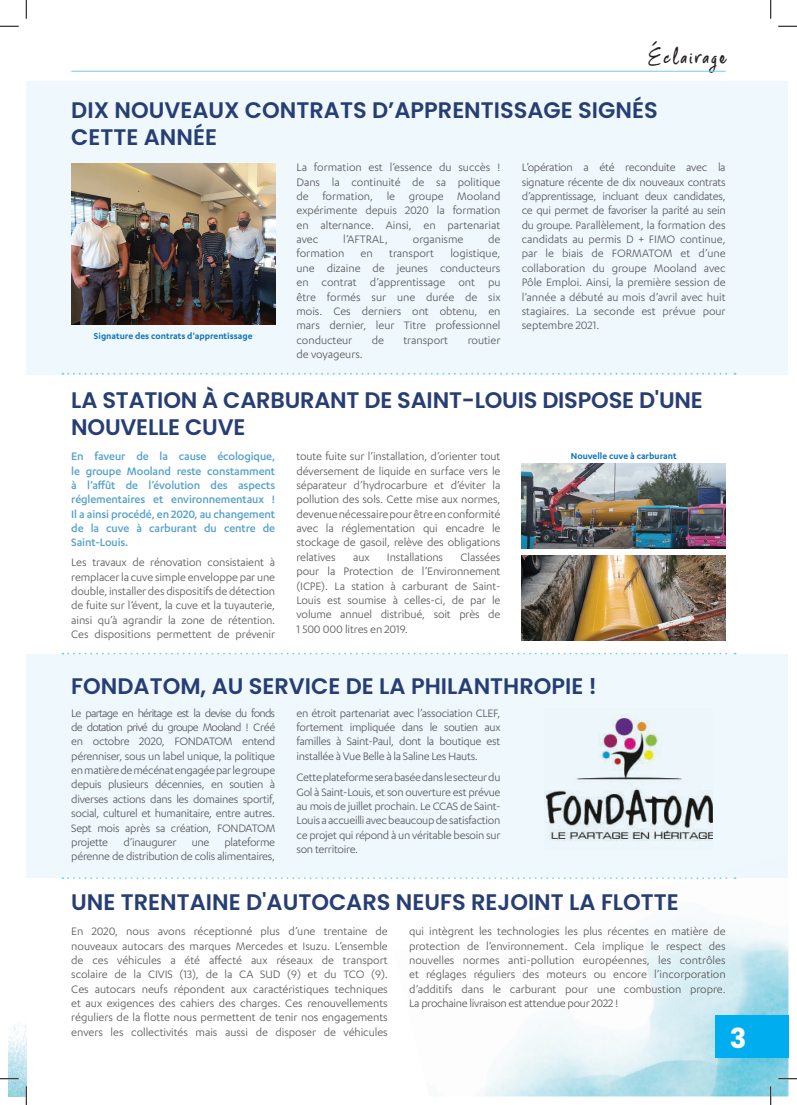
<style>
.page{position:relative;width:797px;height:1105px;background:#fff}
.page>*{position:absolute;margin:0;border:0;box-sizing:border-box;transform-origin:0 0}
.t1{font:30px "The Rambler";letter-spacing:.08em;color:#231f20}
.t2{font:700 27.5px "Poppins";color:#fff}
.t3{font:600 22.5px/27px "Poppins";color:#273e75}
.t4{font:12.5px/14.4px "Karbon";letter-spacing:-.01em;color:#57585a;text-align:justify}
.t5{font:500 12.5px/14.4px "Karbon";letter-spacing:-.01em;color:#53a0cb;text-align:justify}
.t6{font:600 10px "Karbon";color:#1074bc}
</style>
<div class="page">
<div style="left:26px;top:81px;width:761px;height:294px;background:#eff9fd"></div>
<img style="left:9px;top:1022px;width:17px;height:74px">
<img style="left:483px;top:855px;width:305px;height:241px">
<div style="left:715px;top:1015px;width:73px;height:43px;background:#00aeef"></div>
<hr style="left:71px;top:71px;width:654px;height:1px;background:#6bcff6">
<svg style="left:62px;top:878px;width:673px;height:1px"></svg>
<svg style="left:62px;top:373px;width:673px;height:2px"></svg>
<svg style="left:62px;top:653px;width:673px;height:2px"></svg>
<img style="left:521px;top:463px;width:204px;height:85px">
<img style="left:521px;top:555px;width:204px;height:85px">
<img style="left:71px;top:164px;width:204px;height:161px">
<div style="left:26px;top:655px;width:761px;height:223px;background:#eff9fd"></div>
<img style="left:545px;top:710px;width:167px;height:131px">
<svg style="left:0;top:25px;width:19px;height:2px"></svg>
<svg style="left:778px;top:25px;width:19px;height:2px"></svg>
<svg style="left:0;top:1078px;width:19px;height:1px"></svg>
<svg style="left:778px;top:1078px;width:19px;height:1px"></svg>
<svg style="left:25px;top:0;width:2px;height:19px"></svg>
<svg style="left:25px;top:1086px;width:2px;height:19px"></svg>
<svg style="left:770px;top:0;width:1px;height:19px"></svg>
<svg style="left:770px;top:1086px;width:1px;height:19px"></svg>
<h1 class="t1" style="left:648px;top:39px;width:79px">Éclairage</h1>
<h3 class="t3" style="left:71px;top:97px;width:588px">DIX NOUVEAUX CONTRATS D’APPRENTISSAGE SIGNÉS<br>CETTE ANNÉE</h3>
<p class="t6" style="left:94px;top:330px;width:160px">Signature des contrats d'apprentissage</p>
<p class="t4" style="left:296px;top:160px;width:205px">La formation est l’essence du succès !<br>Dans la continuité de sa politique de formation, le groupe Mooland expérimente depuis 2020 la formation en alternance. Ainsi, en partenariat avec</p>
<p class="t4" style="left:343px;top:232px;width:46px">l’AFTRAL,</p>
<p class="t4" style="left:413px;top:232px;width:52px">organisme</p>
<p class="t4" style="left:488px;top:232px;width:14px">de</p>
<p class="t4" style="left:296px;top:246px;width:49px">formation</p>
<p class="t4" style="left:360px;top:246px;width:14px">en</p>
<p class="t4" style="left:389px;top:246px;width:46px">transport</p>
<p class="t4" style="left:296px;top:246px;width:205px;text-indent:154px">logistique, une dizaine de jeunes conducteurs en contrat d’apprentissage ont pu être formés sur une durée de six mois. Ces derniers ont obtenu, en mars dernier, leur Titre professionnel conducteur</p>
<p class="t4" style="left:372px;top:332px;width:14px">de</p>
<p class="t4" style="left:403px;top:332px;width:46px">transport</p>
<p class="t4" style="left:467px;top:332px;width:34px">routier</p>
<p class="t4" style="left:296px;top:347px;width:68px">de voyageurs.</p>
<p class="t4" style="left:521px;top:160px;width:205px">L’opération a été reconduite avec la signature récente de dix nouveaux contrats d’apprentissage, incluant deux candidates, ce qui permet de favoriser la parité au sein du groupe. Parallèlement, la formation des candidats au permis D + FIMO continue, par le biais de FORMATOM et d’une collaboration du groupe Mooland avec Pôle Emploi. Ainsi, la première session de l’année a débuté au mois d’avril avec huit stagiaires. La seconde est prévue pour septembre 2021.</p>
<h3 class="t3" style="left:71px;top:387px;width:633px">LA STATION À CARBURANT DE SAINT-LOUIS DISPOSE D'UNE<br>NOUVELLE CUVE</h3>
<p class="t6" style="left:571px;top:450px;width:107px">Nouvelle cuve à carburant</p>
<p class="t5" style="left:71px;top:449px;width:205px">En faveur de la cause écologique, le groupe Mooland reste constamment à l’affût de l’évolution des aspects réglementaires et environnementaux !<br>Il a ainsi procédé, en 2020, au changement de la cuve à carburant du centre de Saint-Louis.</p>
<p class="t4" style="left:71px;top:555px;width:205px">Les travaux de rénovation consistaient à remplacer la cuve simple enveloppe par une double, installer des dispositifs de détection de fuite sur l’évent, la cuve et la tuyauterie, ainsi qu’à agrandir la zone de rétention.<br>Ces dispositions permettent de prévenir</p>
<p class="t4" style="left:296px;top:449px;width:205px">toute fuite sur l’installation, d’orienter tout déversement de liquide en surface vers le séparateur d’hydrocarbure et d’éviter la pollution des sols. Cette mise aux normes, devenue nécessaire pour être en conformité avec la réglementation qui encadre le stockage de gasoil, relève des obligations relatives</p>
<p class="t4" style="left:296px;top:549px;width:205px;text-indent:164px">Classées pour la Protection de l’Environnement (ICPE). La station à carburant de Saint-Louis est soumise à celles-ci, de par le volume annuel distribué, soit près de 1 500 000 litres en 2019.</p>
<p class="t4" style="left:353px;top:549px;width:18px">aux</p>
<p class="t4" style="left:387px;top:549px;width:58px">Installations</p>
<h3 class="t3" style="left:71px;top:673px;width:527px">FONDATOM, AU SERVICE DE LA PHILANTHROPIE !</h3>
<p class="t4" style="left:71px;top:705px;width:205px">Le partage en héritage est la devise du fonds de dotation privé du groupe Mooland ! Créé en octobre 2020, FONDATOM entend pérenniser, sous un label unique, la politique en matière de mécénat engagée par le groupe depuis plusieurs décennies, en soutien à diverses actions dans les domaines sportif, social, culturel et humanitaire, entre autres.<br>Sept mois après sa création, FONDATOM projette d’inaugurer une plateforme pérenne de distribution de colis alimentaires,</p>
<p class="t4" style="left:296px;top:705px;width:205px">en étroit partenariat avec l’association CLEF, fortement impliquée dans le soutien aux familles à Saint-Paul, dont la boutique est installée à Vue Belle à la Saline Les Hauts.</p>
<p class="t4" style="left:296px;top:770px;width:205px">Cette plateforme sera basée dans le secteur du Gol à Saint-Louis, et son ouverture est prévue au mois de juillet prochain. Le CCAS de Saint-Louis a accueilli avec beaucoup de satisfaction ce projet qui répond à un véritable besoin sur son territoire.</p>
<h3 class="t3" style="left:71px;top:889px;width:609px">UNE TRENTAINE D'AUTOCARS NEUFS REJOINT LA FLOTTE</h3>
<p class="t4" style="left:71px;top:924px;width:318px">En 2020, nous avons réceptionné plus d’une trentaine de nouveaux autocars des marques Mercedes et Isuzu. L’ensemble de ces véhicules a été affecté aux réseaux de transport scolaire de la CIVIS (13), de la CA SUD (9) et du TCO (9).<br>Ces autocars neufs répondent aux caractéristiques techniques et aux exigences des cahiers des charges. Ces renouvellements réguliers de la flotte nous permettent de tenir nos engagements envers les collectivités mais aussi de disposer de véhicules</p>
<p class="t4" style="left:409px;top:924px;width:318px">qui intègrent les technologies les plus récentes en matière de protection de l’environnement. Cela implique le respect des nouvelles normes anti-pollution européennes, les contrôles et réglages réguliers des moteurs ou encore l’incorporation d’additifs dans le carburant pour une combustion propre.<br>La prochaine livraison est attendue pour 2022 !</p>
<h2 class="t2" style="left:729px;top:1022px;width:18px">3</h2>
</div>
